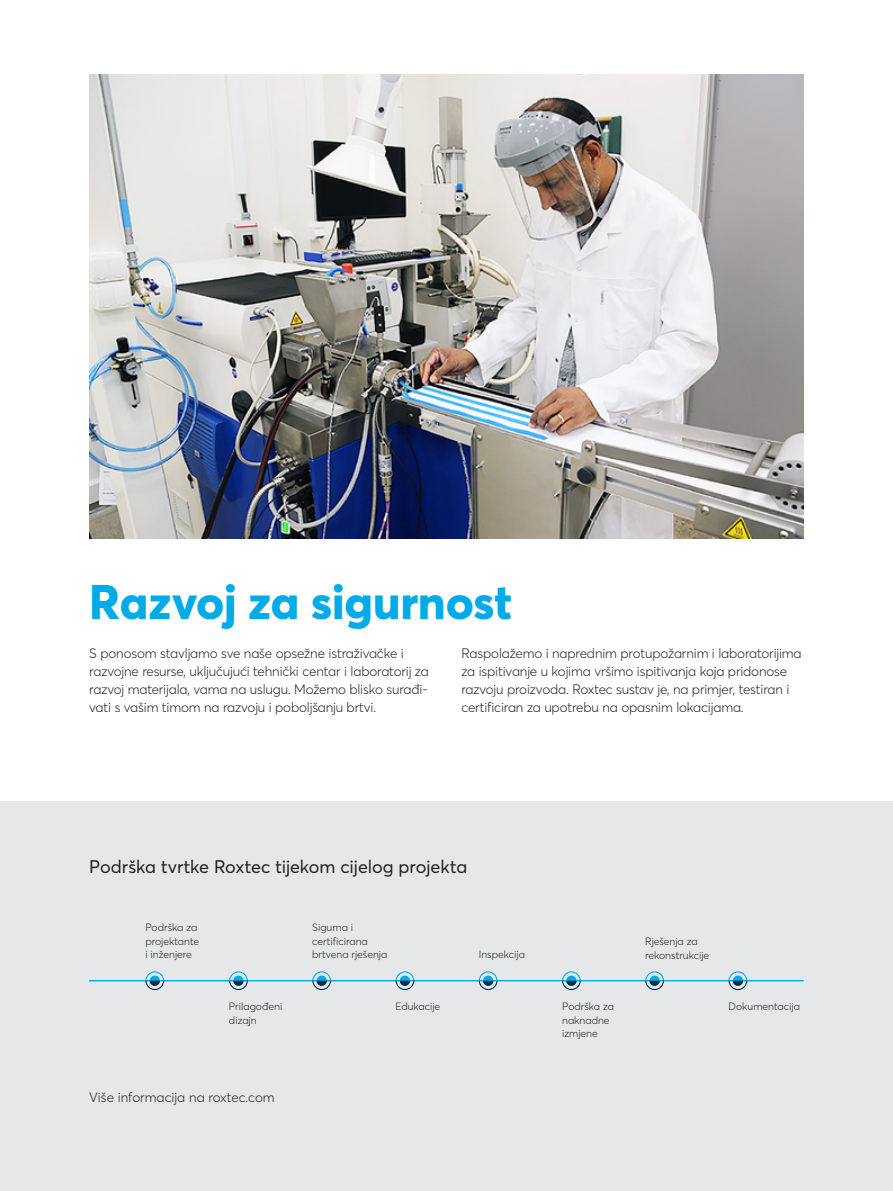
<style>
.page{position:relative;width:893px;height:1191px;background:#fff}
.page>*{position:absolute;margin:0;border:0;box-sizing:border-box;transform-origin:0 0}
.t1{font:800 48px "Averta PE";letter-spacing:-.005em;color:#00abe7}
.t2{font:18px "Averta PE";color:#231f20}
.t3{font:300 13.5px/18px "Averta PE";letter-spacing:-.01em;color:#231f20}
.t4{font:300 10.5px/13.5px "Averta PE";color:#231f20}
</style>
<div class="page">
<img style="left:89px;top:74px;width:715px;height:464px">
<div style="left:0;top:801px;width:893px;height:390px;background:#e6e7e9"></div>
<hr style="left:89px;top:980px;width:715px;height:1px;background:#00abe7">
<svg style="left:145px;top:971px;width:19px;height:19px"></svg>
<svg style="left:229px;top:971px;width:19px;height:19px"></svg>
<svg style="left:312px;top:971px;width:19px;height:19px"></svg>
<svg style="left:396px;top:971px;width:18px;height:19px"></svg>
<svg style="left:479px;top:971px;width:18px;height:19px"></svg>
<svg style="left:562px;top:971px;width:19px;height:19px"></svg>
<svg style="left:645px;top:971px;width:19px;height:19px"></svg>
<svg style="left:729px;top:971px;width:18px;height:19px"></svg>
<h1 class="t1" style="left:89px;top:568px;width:425px">Razvoj za sigurnost</h1>
<p class="t3" style="left:89px;top:644px;width:341px">S ponosom stavljamo sve naše opsežne istraživačke i razvojne resurse, uključujući tehnički centar i laboratorij za razvoj materijala, vama na uslugu. Možemo blisko surađi&shy;vati s vašim timom na razvoju i poboljšanju brtvi.</p>
<p class="t3" style="left:461px;top:644px;width:342px">Raspolažemo i naprednim protupožarnim i laboratorijima za ispitivanje u kojima vršimo ispitivanja koja pridonose razvoju proizvoda. Roxtec sustav je, na primjer, testiran i certificiran za upotrebu na opasnim lokacijama.</p>
<h2 class="t2" style="left:89px;top:854px;width:379px">Podrška tvrtke Roxtec tijekom cijelog projekta</h2>
<p class="t4" style="left:145px;top:920px;width:55px">Podrška za projektante i inženjere</p>
<p class="t4" style="left:312px;top:920px;width:77px">Sigurna i certificirana brtvena rješenja</p>
<p class="t4" style="left:479px;top:947px;width:48px">Inspekcija</p>
<p class="t4" style="left:645px;top:934px;width:66px">Rješenja za rekonstrukcije</p>
<p class="t4" style="left:562px;top:999px;width:53px">Podrška za naknadne izmjene</p>
<p class="t4" style="left:229px;top:999px;width:55px">Prilagođeni</p>
<p class="t4" style="left:729px;top:999px;width:73px">Dokumentacija</p>
<p class="t4" style="left:229px;top:1013px;width:29px">dizajn</p>
<p class="t4" style="left:395px;top:999px;width:46px">Edukacije</p>
<p class="t3" style="left:89px;top:1087px;width:187px">Više informacija na roxtec.com</p>
</div>
